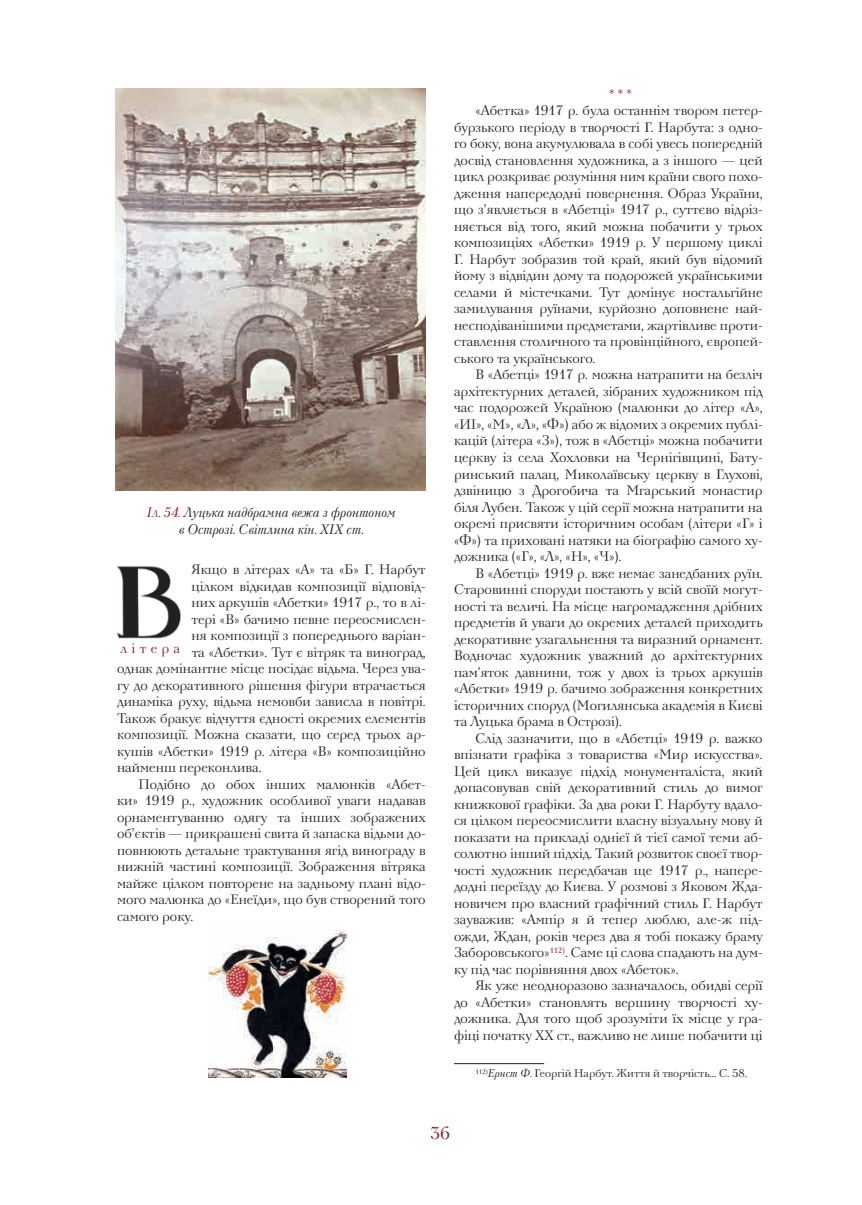
<style>
.page{position:relative;width:862px;height:1205px;background:#fff}
.page>*{position:absolute;margin:0;border:0;box-sizing:border-box;transform-origin:0 0}
.t1{font:17.5px "Neva C";color:#8e181b}
.t2{font:13.75px/16.5px "Neva C";color:#231f20;text-align:justify}
.t3{font:italic 13.75px/16.5px "Neva C";color:#231f20;text-align:center}
.t4{font:13.75px "Neva C";letter-spacing:.32em;color:#8e181b}
.t5{font:11.25px "Neva C";color:#231f20}
.s1{color:#8e181b}
.s2{font-size:9.62px;color:#8e181b}
.s3{font-style:italic}
</style>
<div class="page">
<img style="left:116px;top:89px;width:309px;height:402px">
<hr style="left:454px;top:1063px;width:90px;height:1px;background:#231f20">
<img style="left:208px;top:930px;width:138px;height:147px">
<img style="left:116px;top:566px;width:65px;height:72px">
<p class="t3" style="left:147px;top:504px;width:250px"><span class="s1">І</span><span class="s2">Л</span><span class="s1">. 54.</span> Луцька надбрамна вежа з фронтоном в Острозі. Світлина кін. ХІХ ст.</p>
<p class="t2" style="left:191px;top:561px;width:235px">Якщо в літерах «А» та «Б» Г. Нарбут</p>
<p class="t2" style="left:191px;top:578px;width:235px">цілком відкидав композиції відповід-</p>
<p class="t2" style="left:191px;top:594px;width:235px">них аркушів «Абетки» 1917 р., то в лі-</p>
<p class="t2" style="left:191px;top:611px;width:235px">тері «В» бачимо певне переосмислен-</p>
<p class="t2" style="left:191px;top:627px;width:235px">ня композиції з попереднього варіан-</p>
<p class="t2" style="left:191px;top:644px;width:235px">та «Абетки». Тут є вітряк та виноград,</p>
<p class="t2" style="left:117px;top:660px;width:310px">однак домінантне місце посідає відьма. Через ува-</p>
<p class="t2" style="left:117px;top:677px;width:310px">гу до декоративного рішення фігури втрачається</p>
<p class="t2" style="left:117px;top:693px;width:310px">динаміка руху, відьма немовби зависла в повітрі.</p>
<p class="t2" style="left:117px;top:710px;width:310px">Також бракує відчуття єдності окремих елементів</p>
<p class="t2" style="left:117px;top:726px;width:310px">композиції. Можна сказати, що серед трьох ар-</p>
<p class="t2" style="left:117px;top:743px;width:310px">кушів «Абетки» 1919 р. літера «В» композиційно</p>
<p class="t2" style="left:117px;top:759px;width:146px">найменш переконлива.</p>
<p class="t2" style="left:138px;top:776px;width:289px">Подібно до обох інших малюнків «Абет-</p>
<p class="t2" style="left:117px;top:792px;width:310px">ки» 1919 р., художник особливої уваги надавав</p>
<p class="t2" style="left:117px;top:809px;width:310px">орнаментуванню одягу та інших зображених</p>
<p class="t2" style="left:117px;top:825px;width:310px">об’єктів — прикрашені свита й запаска відьми до-</p>
<p class="t2" style="left:117px;top:842px;width:310px">повнюють детальне трактування ягід винограду в</p>
<p class="t2" style="left:117px;top:858px;width:310px">нижній частині композиції. Зображення вітряка</p>
<p class="t2" style="left:117px;top:875px;width:310px">майже цілком повторене на задньому плані відо-</p>
<p class="t2" style="left:117px;top:891px;width:310px">мого малюнка до «Енеїди», що був створений того</p>
<p class="t2" style="left:117px;top:908px;width:78px">самого року.</p>
<p class="t4" style="left:120px;top:640px;width:61px">літера</p>
<p class="t4" style="left:608px;top:86px;width:24px">* * *</p>
<p class="t2" style="left:454px;top:103px;width:310px;text-indent:21px">«Абетка» 1917 р. була останнім твором петер&shy;бурзького періоду в творчості Г. Нарбута: з одно&shy;го боку, вона акумулювала в собі увесь попередній досвід становлення художника, а з іншого — цей цикл розкриває розуміння ним країни свого похо&shy;дження напередодні повернення. Образ України, що з’являється в «Абетці» 1917 р., суттєво відріз&shy;няється від того, який можна побачити у трьох композиціях «Абетки» 1919 р. У першому циклі Г. Нарбут зобразив той край, який був відомий йому з відвідин дому та подорожей українськими селами й містечками. Тут домінує ностальгійне замилування руїнами, курйозно доповнене най&shy;несподіванішими предметами, жартівливе проти&shy;ставлення столичного та провінційного, європей&shy;ського та українського.</p>
<p class="t2" style="left:454px;top:367px;width:310px;text-indent:21px">В «Абетці» 1917 р. можна натрапити на безліч архітектурних деталей, зібраних художником під час подорожей Україною (малюнки до літер «А», «ИІ», «М», «Л», «Ф») або ж відомих з окремих публі&shy;кацій (літера «З»), тож в «Абетці» можна побачити церкву із села Хохловки на Чернігівщині, Бату&shy;ринський палац, Миколаївську церкву в Глухові, дзвіницю з Дрогобича та Мгарський монастир біля Лубен. Також у цій серії можна натрапити на окремі присвяти історичним особам (літери «Г» і «Ф») та приховані натяки на біографію самого ху&shy;дожника («Г», «Л», «Н», «Ч»).</p>
<p class="t2" style="left:454px;top:565px;width:310px;text-indent:21px">В «Абетці» 1919 р. вже немає занедбаних руїн.<br>Старовинні споруди постають у всій своїй могут&shy;ності та величі. На місце нагромадження дрібних предметів й уваги до окремих деталей приходить декоративне узагальнення та виразний орнамент.<br>Водночас художник уважний до архітектурних пам’яток давнини, тож у двох із трьох аркушів «Абетки» 1919 р. бачимо зображення конкретних історичних споруд (Могилянська академія в Києві та Луцька брама в Острозі).</p>
<p class="t2" style="left:454px;top:730px;width:310px;text-indent:21px">Слід зазначити, що в «Абетці» 1919 р. важко впізнати графіка з товариства «Мир искусства».<br>Цей цикл виказує підхід монументаліста, який допасовував свій декоративний стиль до вимог книжкової графіки. За два роки Г. Нарбуту вдало&shy;ся цілком переосмислити власну візуальну мову й показати на прикладі однієї й тієї самої теми аб&shy;солютно інший підхід. Такий розвиток своєї твор&shy;чості художник передбачав ще 1917 р., напере&shy;додні переїзду до Києва. У розмові з Яковом Жда&shy;новичем про власний графічний стиль Г. Нарбут зауважив: «Ампір я й тепер люблю, але-ж під&shy;ожди, Ждан, років через два я тобі покажу браму Заборовського»<sup>112)</sup>. Саме ці слова спадають на дум&shy;ку під час порівняння двох «Абеток».</p>
<p class="t2" style="left:454px;top:977px;width:310px;text-indent:21px">Як уже неодноразово зазначалось, обидві серії до «Абетки» становлять вершину творчості ху&shy;дожника. Для того щоб зрозуміти їх місце у гра&shy;фіці початку ХХ ст., важливо не лише побачити ці</p>
<p class="t5" style="left:475px;top:1067px;width:273px"><sup>112)</sup><span class="s3">Ернст Ф.</span> Георгій Нарбут. Життя й творчість… С. 58.</p>
<p class="t1" style="left:430px;top:1123px;width:21px">36</p>
</div>
